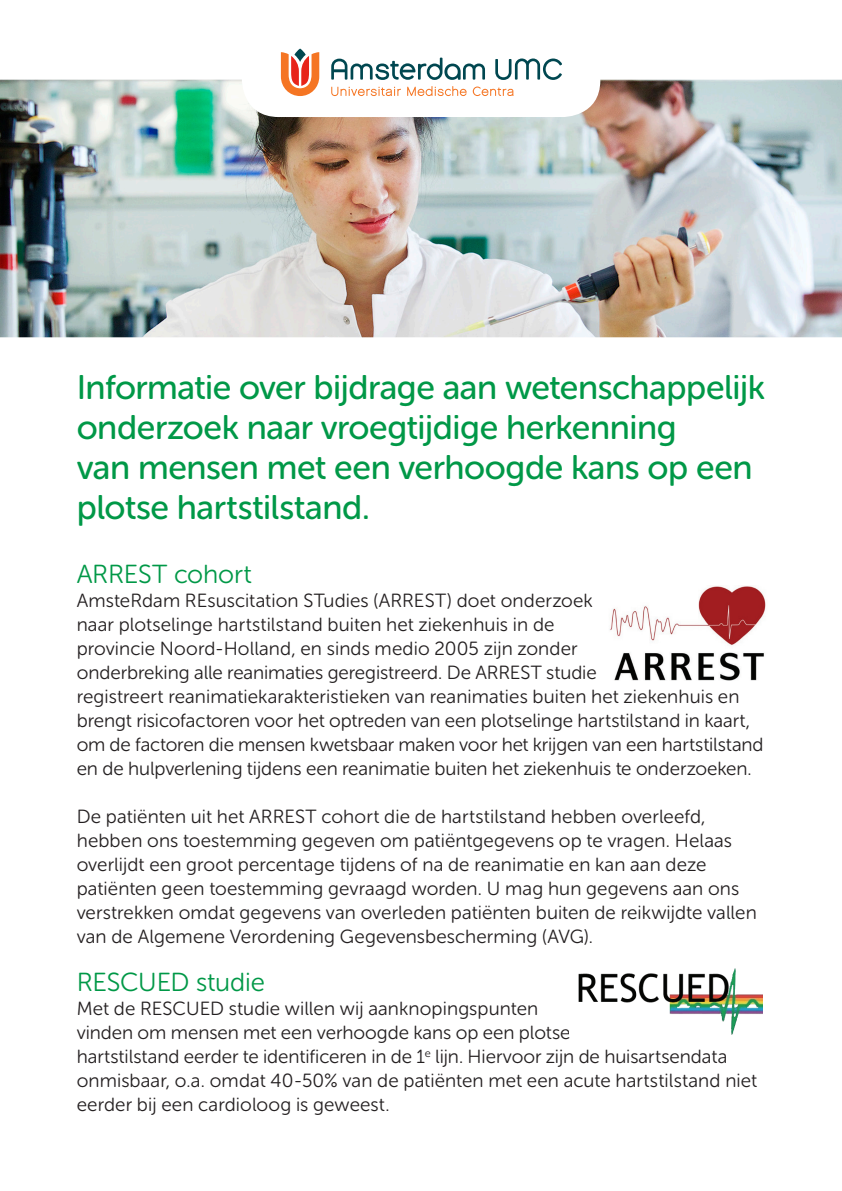
<style>
.page{position:relative;width:842px;height:1191px;background:#fff}
.page>*{position:absolute;margin:0;border:0;box-sizing:border-box;transform-origin:0 0}
.Koppen_26-31{font:34px/40px "Museo Sans Rounded 500";letter-spacing:-.01em;color:#009847}
.t1{font:26px "Museo Sans Rounded 300";letter-spacing:-.005em;color:#009847}
.t2{font:19px/24px "Museo Sans Rounded 300";letter-spacing:.005em;color:#231f20}
</style>
<div class="page">
<svg style="left:331px;top:58px;width:154px;height:22px"></svg>
<svg style="left:495px;top:58px;width:67px;height:22px"></svg>
<svg style="left:281px;top:52px;width:38px;height:28px"></svg>
<svg style="left:294px;top:49px;width:12px;height:13px"></svg>
<img style="left:0;top:80px;width:842px;height:257px">
<img style="left:609px;top:586px;width:157px;height:94px">
<img style="left:578px;top:968px;width:185px;height:66px">
<p class="Koppen_26-31" style="left:77px;top:367px;width:690px">Informatie over bijdrage aan wetenschappelijk</p>
<p class="Koppen_26-31" style="left:77px;top:407px;width:601px">onderzoek naar vroegtijdige herkenning</p>
<p class="Koppen_26-31" style="left:77px;top:447px;width:677px">van mensen met een verhoogde kans op een plotse hartstilstand.</p>
<p class="t1" style="left:77px;top:560px;width:177px">ARREST cohort</p>
<p class="t2" style="left:77px;top:589px;width:675px">AmsteRdam REsuscitation STudies (ARREST) doet onderzoek<br>naar plotselinge hartstilstand buiten het ziekenhuis in de<br>provincie Noord-Holland, en sinds medio 2005 zijn zonder<br>onderbreking alle reanimaties geregistreerd. De ARREST studie<br>registreert reanimatiekarakteristieken van reanimaties buiten het ziekenhuis en brengt risicofactoren voor het optreden van een plotselinge hartstilstand in kaart,</p>
<p class="t2" style="left:77px;top:733px;width:688px">om de factoren die mensen kwetsbaar maken voor het krijgen van een hartstilstand en de hulpverlening tijdens een reanimatie buiten het ziekenhuis te onderzoeken.</p>
<p class="t2" style="left:77px;top:805px;width:682px">De patiënten uit het ARREST cohort die de hartstilstand hebben overleefd, hebben ons toestemming gegeven om patiëntgegevens op te vragen. Helaas overlijdt een groot percentage tijdens of na de reanimatie en kan aan deze patiënten geen toestemming gevraagd worden. U mag hun gegevens aan ons verstrekken omdat gegevens van overleden patiënten buiten de reikwijdte vallen van de Algemene Verordening Gegevensbescherming (AVG).</p>
<p class="t1" style="left:77px;top:968px;width:190px">RESCUED studie</p>
<p class="t2" style="left:77px;top:997px;width:463px">Met de RESCUED studie willen wij aanknopingspunten</p>
<p class="t2" style="left:77px;top:1021px;width:495px">vinden om mensen met een verhoogde kans op een plotse</p>
<p class="t2" style="left:77px;top:1045px;width:682px">hartstilstand eerder te identificeren in de 1<sup>e</sup> lijn. Hiervoor zijn de huisartsendata onmisbaar, o.a. omdat 40-50% van de patiënten met een acute hartstilstand niet eerder bij een cardioloog is geweest.</p>
</div>
